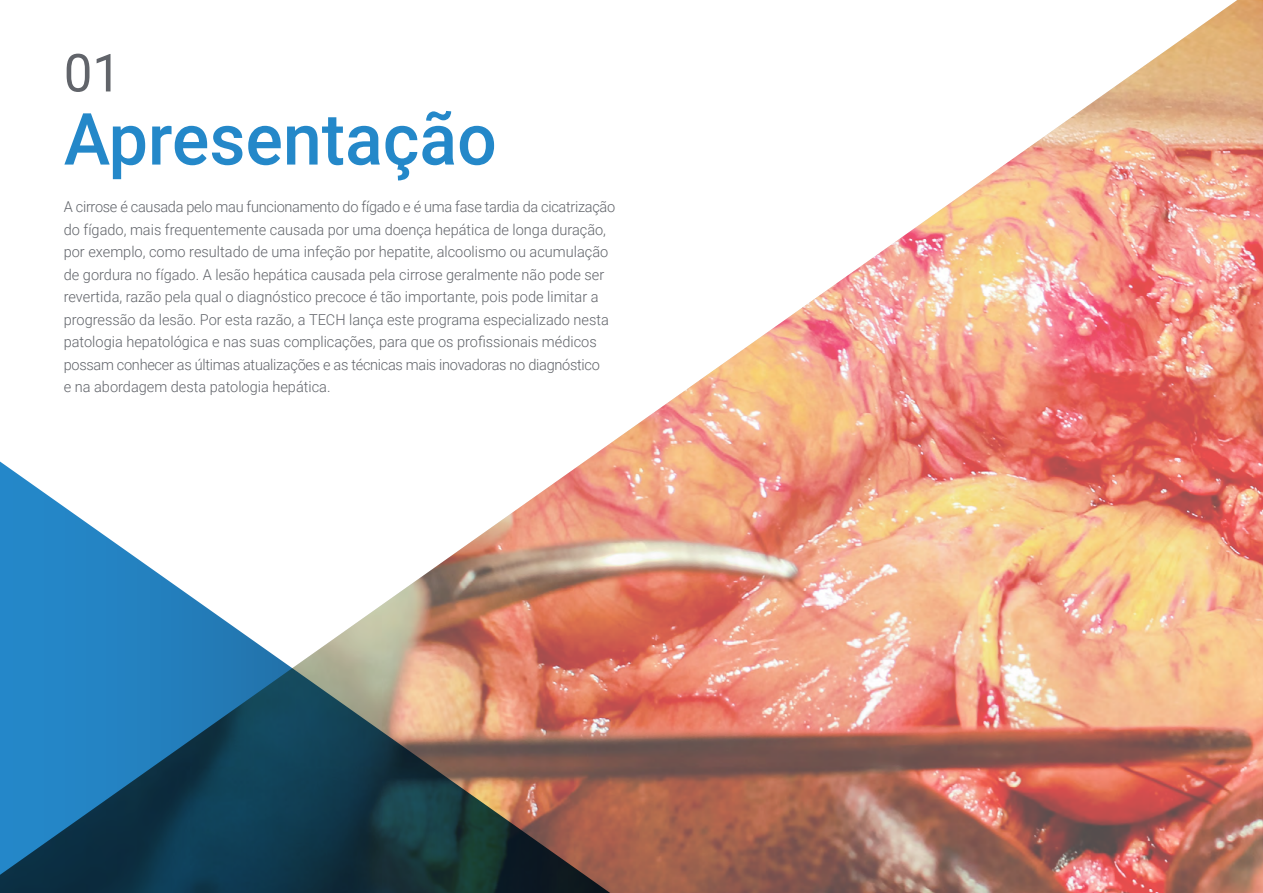
<style>
.page{position:relative;width:1263px;height:893px;background:#fff}
.page>*{position:absolute;margin:0;border:0;box-sizing:border-box;transform-origin:0 0}
.t1{font:500 72px "Roboto";color:#2488c9}
.t2{font:52.5px "Roboto";color:#61646a}
.t3{font:300 15px/22.5px "Roboto";color:#61646a}
</style>
<div class="page">
<img style="left:606px;top:0;width:657px;height:893px">
<svg style="left:0;top:446px;width:640px;height:447px"></svg>
<h2 class="t2" style="left:64px;top:36px;width:59px">01</h2>
<h1 class="t1" style="left:64px;top:89px;width:435px">Apresentação</h1>
<p class="t3" style="left:64px;top:195px;width:553px">A cirrose é causada pelo mau funcionamento do fígado e é uma fase tardia da cicatrização do fígado, mais frequentemente causada por uma doença hepática de longa duração, por exemplo, como resultado de uma infeção por hepatite, alcoolismo ou acumulação de gordura no fígado. A lesão hepática causada pela cirrose geralmente não pode ser revertida, razão pela qual o diagnóstico precoce é tão importante, pois pode limitar a progressão da lesão. Por esta razão, a TECH lança este programa especializado nesta patologia hepatológica e nas suas complicações, para que os profissionais médicos possam conhecer as últimas atualizações e as técnicas mais inovadoras no diagnóstico<br>e na abordagem desta patologia hepática.</p>
</div>
